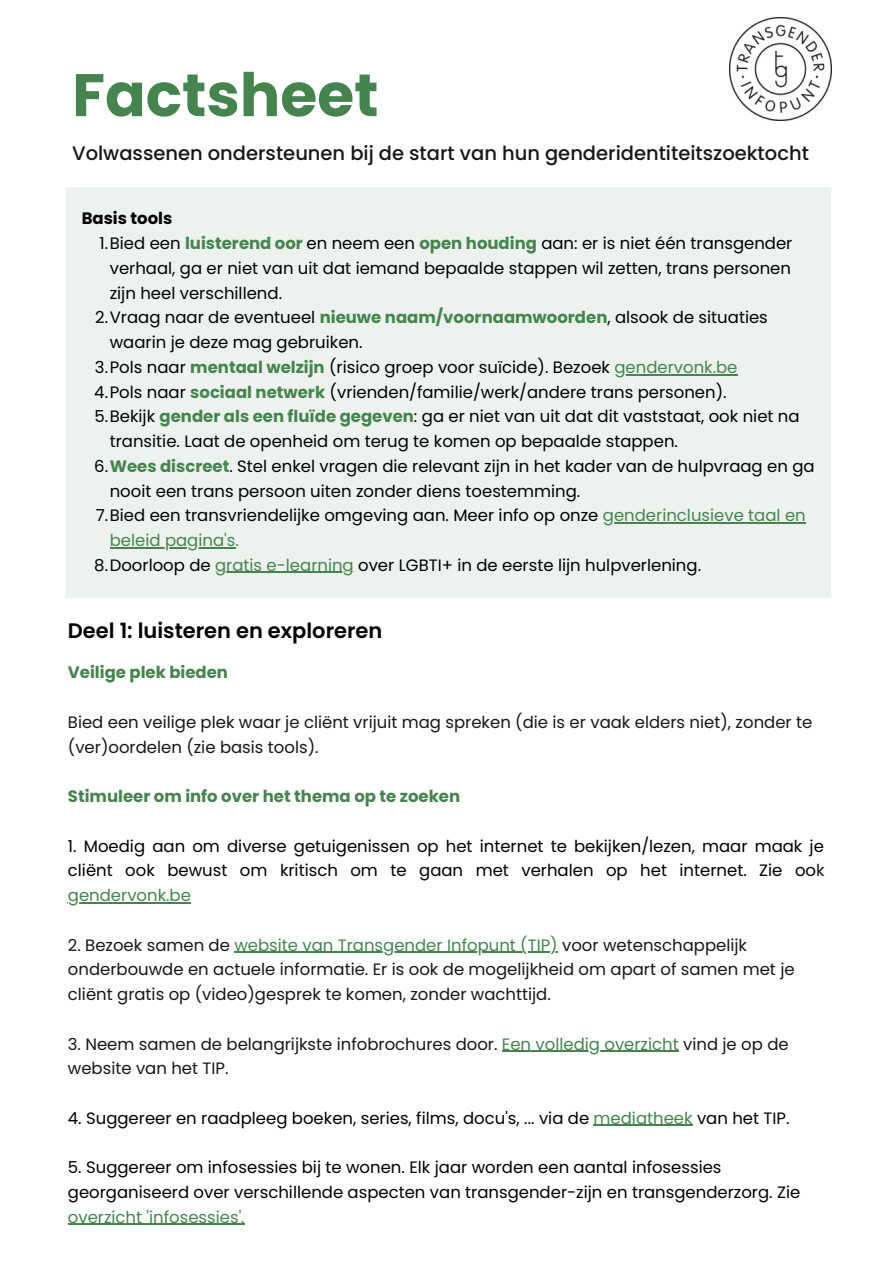
<style>
.page{position:relative;width:893px;height:1264px;background:#fff}
.page>*{position:absolute;margin:0;border:0;box-sizing:border-box;transform-origin:0 0}
.t1{font:700 60px "Poppins";color:#45844f}
.t2{font:600 21px "Poppins";color:#000}
.t3{font:500 19.5px "Poppins";color:#171717}
.t4{font:16.5px/24.8px "Poppins";color:#000}
.t5{font:16.5px/24.8px "Poppins";color:#171717}
.t6{font:700 16.5px "Poppins";color:#45844f}
.t7{font:700 16.5px "Poppins";color:#000}
.s1{font-weight:700;color:#45844f}
.s2{color:#45844f}
.s3{color:#171717}
</style>
<div class="page">
<div style="left:67px;top:188px;width:763px;height:409px;background:#edf2ee"></div>
<hr style="left:614px;top:374px;width:123px;height:1px;background:#45844f">
<hr style="left:603px;top:522px;width:202px;height:1px;background:#45844f">
<hr style="left:110px;top:547px;width:125px;height:1px;background:#45844f">
<hr style="left:215px;top:572px;width:139px;height:1px;background:#45844f">
<hr style="left:66px;top:189px;width:2px;height:406px;background:#edf2ee">
<hr style="left:828px;top:189px;width:3px;height:406px;background:#edf2ee">
<hr style="left:66px;top:187px;width:765px;height:2px;background:#edf2ee">
<hr style="left:66px;top:595px;width:765px;height:2px;background:#edf2ee">
<hr style="left:68px;top:902px;width:123px;height:1px;background:#45844f">
<hr style="left:234px;top:951px;width:323px;height:1px;background:#45844f">
<hr style="left:502px;top:1050px;width:176px;height:1px;background:#45844f">
<hr style="left:593px;top:1124px;width:99px;height:1px;background:#45844f">
<hr style="left:68px;top:1223px;width:177px;height:1px;background:#45844f">
<img style="left:729px;top:18px;width:102px;height:102px">
<p class="t1" style="left:72px;top:53px;width:308px">Factsheet</p>
<p class="t3" style="left:72px;top:139px;width:738px">Volwassenen ondersteunen bij de start van hun genderidentiteitszoektocht</p>
<p class="t7" style="left:82px;top:207px;width:92px">Basis tools</p>
<p class="t4" style="left:110px;top:231px;width:684px;text-align:justify;text-indent:-10px">1.Bied een <span class="s1">luisterend oor</span> en neem een <span class="s1">open houding</span> aan: er is niet één transgender verhaal, ga er niet van uit dat iemand bepaalde stappen wil zetten, trans personen zijn heel verschillend.</p>
<p class="t4" style="left:110px;top:305px;width:659px;text-indent:-15px">2.Vraag naar de eventueel <span class="s1">nieuwe naam/voornaamwoorden</span>, alsook de situaties waarin je deze mag gebruiken.</p>
<p class="t4" style="left:95px;top:354px;width:644px">3.Pols naar <span class="s1">mentaal welzijn</span> (risico groep voor suïcide). Bezoek <span class="s2">gendervonk.be</span></p>
<p class="t4" style="left:94px;top:379px;width:633px">4.Pols naar <span class="s1">sociaal netwerk</span> (vrienden/familie/werk/andere trans personen).</p>
<p class="t4" style="left:110px;top:404px;width:691px;text-indent:-15px">5.Bekijk <span class="s1">gender als een fluïde gegeven</span>: ga er niet van uit dat dit vaststaat, ook niet na transitie. Laat de openheid om terug te komen op bepaalde stappen.</p>
<p class="t4" style="left:110px;top:453px;width:706px;text-indent:-16px">6.<span class="s1">Wees discreet</span>. Stel enkel vragen die relevant zijn in het kader van de hulpvraag en ga nooit een trans persoon uiten zonder diens toestemming.</p>
<p class="t4" style="left:110px;top:503px;width:697px;text-indent:-14px">7.Bied een transvriendelijke omgeving aan. Meer info op onze <span class="s2">genderinclusieve taal en beleid pagina's.</span></p>
<p class="t4" style="left:94px;top:552px;width:608px">8.Doorloop de <span class="s2">gratis e-learning</span> over LGBTI+ in de eerste lijn hulpverlening.</p>
<p class="t2" style="left:68px;top:616px;width:316px">Deel 1: luisteren en exploreren</p>
<p class="t6" style="left:68px;top:661px;width:162px">Veilige plek bieden</p>
<p class="t5" style="left:68px;top:709px;width:745px">Bied een veilige plek waar je cliënt vrijuit mag spreken (die is er vaak elders niet), zonder te (ver)oordelen (zie basis tools).</p>
<p class="t6" style="left:68px;top:784px;width:393px">Stimuleer om info over het thema op te zoeken</p>
<p class="t4" style="left:68px;top:833px;width:758px;text-align:justify">1. Moedig aan om diverse getuigenissen op het internet te bekijken/lezen, maar maak je cliënt ook bewust om kritisch om te gaan met verhalen op het internet. Zie oo<span class="s3">k </span><span class="s2">gendervonk.be</span></p>
<p class="t5" style="left:68px;top:932px;width:728px">2. Bezoek samen de <span class="s2">website van Transgender Infopunt (TIP)</span> voor wetenschappelijk onderbouwde en actuele informatie. Er is ook de mogelijkheid om apart of samen met je cliënt gratis op (video)gesprek te komen, zonder wachttijd.</p>
<p class="t5" style="left:68px;top:1031px;width:722px">3. Neem samen de belangrijkste infobrochures door. <span class="s2">Een volledig overzicht</span> vind je op de website van het TIP.</p>
<p class="t4" style="left:68px;top:1105px;width:723px">4. Suggereer en raadpleeg boeken, series, films, docu's, ... via de <span class="s2">mediatheek</span> van het TIP.</p>
<p class="t4" style="left:68px;top:1154px;width:733px">5. Suggereer om infosessies bij te wonen. Elk jaar worden een aantal infosessies georganiseerd over verschillende aspecten van transgender-zijn en transgenderzorg. Zie <span class="s2">overzicht 'infosessies'.</span></p>
</div>
